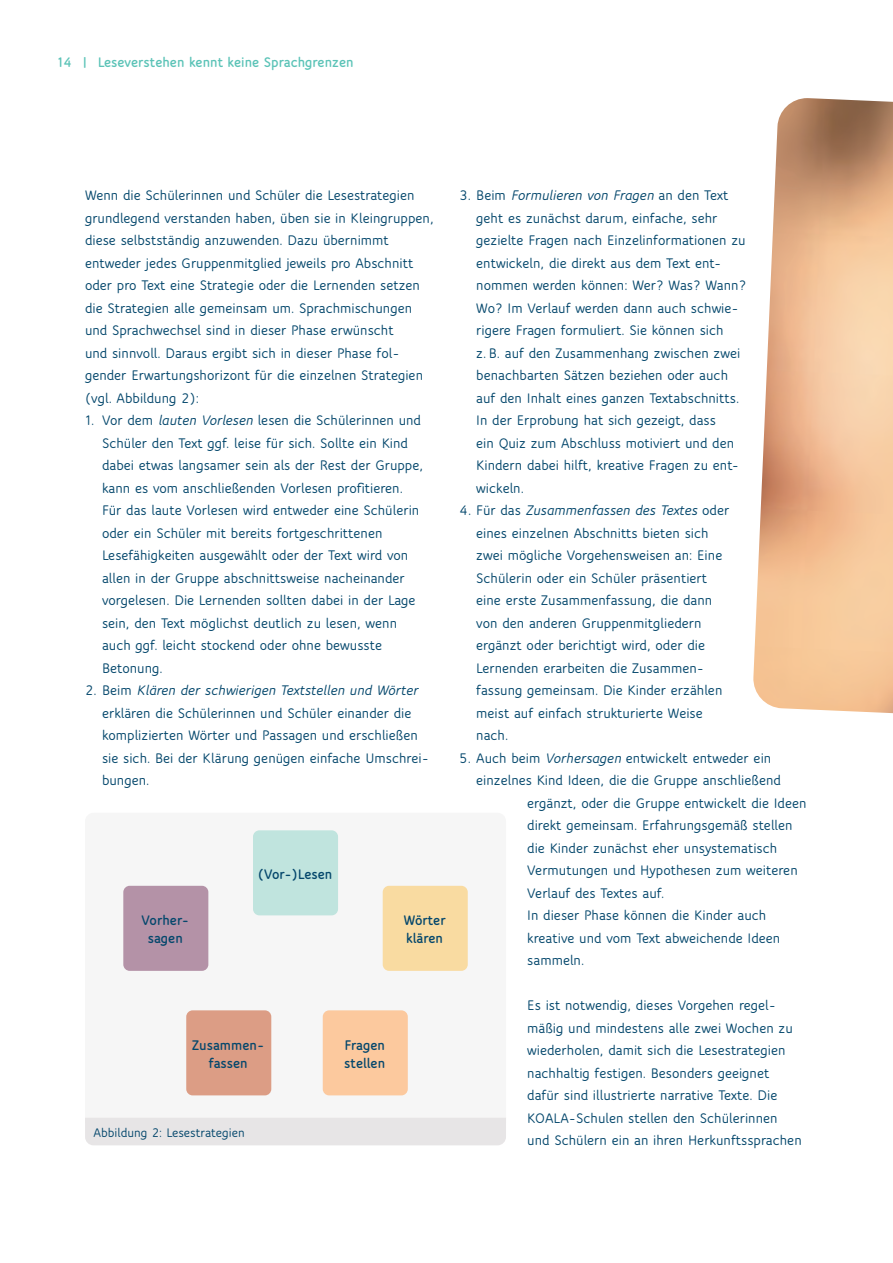
<style>
.page{position:relative;width:893px;height:1263px;background:#fff}
.page>*{position:absolute;margin:0;border:0;box-sizing:border-box;transform-origin:0 0}
.t1{font:700 15px/22.5px "Speak Pro";color:#04476c}
.t2{font:800 15px/18px "Speak Pro";color:#04476c;text-align:center}
.t3{font:800 15px "Speak Pro";color:#5bc3b7}
.t4{font:700 13.5px "Speak Pro";color:#04476c}
.s1{font-style:italic}
</style>
<div class="page">
<img style="left:753px;top:98px;width:140px;height:615px">
<div style="left:85px;top:830px;width:421px;height:288px;background:#f6f6f6"></div>
<div style="left:85px;top:1118px;width:421px;height:27px;background:#e7e5e6"></div>
<div style="left:123px;top:886px;width:85px;height:85px;background:#b492a7;border-radius:6px"></div>
<div style="left:383px;top:886px;width:85px;height:85px;background:#f9dba1;border-radius:6px"></div>
<div style="left:186px;top:1010px;width:85px;height:85px;background:#dc9d85;border-radius:6px"></div>
<div style="left:323px;top:1010px;width:85px;height:85px;background:#fcc99e;border-radius:6px"></div>
<div style="left:253px;top:830px;width:85px;height:85px;background:#c0e4de;border-radius:6px"></div>
<p class="t3" style="left:57px;top:53px;width:298px">14 | Leseverstehen kennt keine Sprachgrenzen</p>
<p class="t1" style="left:85px;top:184px;width:350px">Wenn die Schülerinnen und Schüler die Lesestrategien grundlegend verstanden haben, üben sie in Kleingruppen, diese selbstständig anzuwenden. Dazu übernimmt entweder jedes Gruppenmitglied jeweils pro Abschnitt oder pro Text eine Strategie oder die Lernenden setzen die Strategien alle gemeinsam um. Sprachmischungen und Sprachwechsel sind in dieser Phase erwünscht<br>und sinnvoll. Daraus ergibt sich in dieser Phase fol&shy;gender Erwartungshorizont für die einzelnen Strategien (vgl. Abbildung 2):</p>
<p class="t1" style="left:102px;top:409px;width:323px;text-indent:-17px">1. Vor dem <span class="s1">lauten Vorlesen</span> lesen die Schülerinnen und Schüler den Text ggf. leise für sich. Sollte ein Kind dabei etwas langsamer sein als der Rest der Gruppe, kann es vom anschließenden Vorlesen profitieren.<br>Für das laute Vorlesen wird entweder eine Schülerin oder ein Schüler mit bereits fortgeschrittenen Lesefähigkeiten ausgewählt oder der Text wird von allen in der Gruppe abschnittsweise nacheinander vorgelesen. Die Lernenden sollten dabei in der Lage sein, den Text möglichst deutlich zu lesen, wenn auch ggf. leicht stockend oder ohne bewusste Betonung.</p>
<p class="t1" style="left:102px;top:679px;width:325px;text-indent:-17px">2. Beim <span class="s1">Klären der schwierigen Textstellen und Wörter </span>erklären die Schülerinnen und Schüler einander die komplizierten Wörter und Passagen und erschließen sie sich. Bei der Klärung genügen einfache Umschrei&shy;bungen.</p>
<p class="t2" style="left:258px;top:864px;width:76px">(Vor-)Lesen</p>
<p class="t2" style="left:142px;top:911px;width:49px">Vorher&shy;sagen</p>
<p class="t2" style="left:404px;top:911px;width:44px;text-align:left">Wörter klären</p>
<p class="t2" style="left:192px;top:1035px;width:74px">Zusammen&shy;fassen</p>
<p class="t2" style="left:344px;top:1035px;width:42px;text-align:left">Fragen stellen</p>
<p class="t4" style="left:94px;top:1124px;width:153px">Abbildung 2: Lesestrategien</p>
<p class="t1" style="left:476px;top:184px;width:272px;text-indent:-17px">3. Beim <span class="s1">Formulieren von Fragen</span> an den Text geht es zunächst darum, einfache, sehr gezielte Fragen nach Einzelinformationen zu entwickeln, die direkt aus dem Text ent&shy;nommen werden können: Wer? Was? Wann?<br>Wo? Im Verlauf werden dann auch schwie&shy;rigere Fragen formuliert. Sie können sich<br>z. B. auf den Zusammenhang zwischen zwei benachbarten Sätzen beziehen oder auch auf den Inhalt eines ganzen Textabschnitts.<br>In der Erprobung hat sich gezeigt, dass<br>ein Quiz zum Abschluss motiviert und den Kindern dabei hilft, kreative Fragen zu ent&shy;wickeln.</p>
<p class="t1" style="left:476px;top:499px;width:255px;text-indent:-17px">4. Für das <span class="s1">Zusammenfassen des Textes</span> oder eines einzelnen Abschnitts bieten sich zwei mögliche Vorgehensweisen an: Eine Schülerin oder ein Schüler präsentiert eine erste Zusammenfassung, die dann von den anderen Gruppenmitgliedern ergänzt oder berichtigt wird, oder die Lernenden erarbeiten die Zusammen&shy;fassung gemeinsam. Die Kinder erzählen meist auf einfach strukturierte Weise nach.</p>
<p class="t1" style="left:459px;top:747px;width:314px">5. Auch beim <span class="s1">Vorhersagen</span> entwickelt entweder ein</p>
<p class="t1" style="left:476px;top:769px;width:306px">einzelnes Kind Ideen, die die Gruppe anschließend</p>
<p class="t1" style="left:527px;top:792px;width:281px">ergänzt, oder die Gruppe entwickelt die Ideen</p>
<p class="t1" style="left:527px;top:814px;width:267px">direkt gemeinsam. Erfahrungsgemäß stellen</p>
<p class="t1" style="left:527px;top:837px;width:251px">die Kinder zunächst eher unsystematisch</p>
<p class="t1" style="left:527px;top:859px;width:272px">Vermutungen und Hypothesen zum weiteren</p>
<p class="t1" style="left:527px;top:882px;width:138px">Verlauf des Textes auf.</p>
<p class="t1" style="left:527px;top:904px;width:241px">In dieser Phase können die Kinder auch</p>
<p class="t1" style="left:527px;top:927px;width:255px">kreative und vom Text abweichende Ideen</p>
<p class="t1" style="left:527px;top:949px;width:58px">sammeln.</p>
<p class="t1" style="left:527px;top:994px;width:276px">Es ist notwendig, dieses Vorgehen regel&shy;mäßig und mindestens alle zwei Wochen zu wiederholen, damit sich die Lesestrategien nachhaltig festigen. Besonders geeignet dafür sind illustrierte narrative Texte. Die KOALA-Schulen stellen den Schülerinnen und Schülern ein an ihren Herkunftssprachen</p>
</div>
